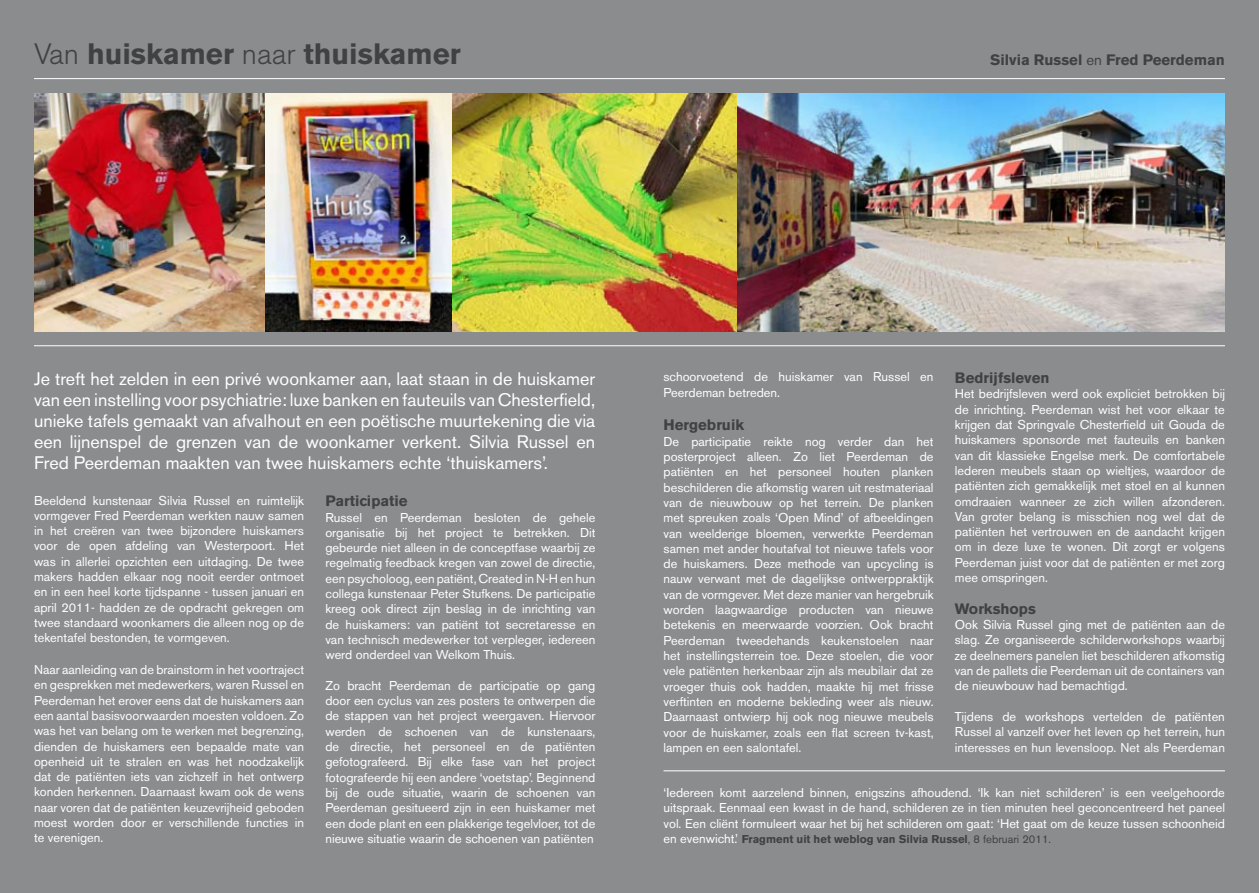
<style>
.page{position:relative;width:1259px;height:893px;background:#fff}
.page>*{position:absolute;margin:0;border:0;box-sizing:border-box;transform-origin:0 0}
.t1{font:700 29.25px "Akzidenz Grotesk BE";color:#414142}
.t2{font:18px/21px "Akzidenz Grotesk BE";color:#fff;text-align:justify}
.t3{font:700 15px "Akzidenz Grotesk BE";color:#414142}
.t4{font:12.75px/15.3px "Akzidenz Grotesk BE";color:#fff;text-align:justify}
.t5{font:700 11.25px "Akzidenz Grotesk BE";color:#414142}
.s1{font-weight:300}
.s2{font-weight:400}
.s3{font-weight:400;font-size:12.75px;color:#fff}
</style>
<div class="page">
<div style="left:0;top:0;width:1258px;height:893px;background:#8a8c8e"></div>
<hr style="left:34px;top:78px;width:1191px;height:1px;background:#fff">
<hr style="left:34px;top:345px;width:1191px;height:1px;background:#fff">
<img style="left:34px;top:93px;width:231px;height:238px">
<img style="left:265px;top:93px;width:442px;height:238px">
<img style="left:707px;top:93px;width:518px;height:238px">
<hr style="left:663px;top:771px;width:562px;height:1px;background:#fff">
<h1 class="t1" style="left:34px;top:37px;width:428px"><span class="s1">Van</span> huiskamer <span class="s1">naar</span> thuiskamer</h1>
<p class="t3" style="left:990px;top:51px;width:236px">Silvia Russel <span class="s2">en</span> Fred Peerdeman</p>
<p class="t2" style="left:34px;top:369px;width:562px">Je treft het zelden in een privé woonkamer aan, laat staan in de huiskamer van een instelling voor psychiatrie: luxe banken en fauteuils van Chesterfield, unieke tafels gemaakt van afvalhout en een poëtische muurtekening die via een lijnenspel de grenzen van de woonkamer verkent. Silvia Russel en Fred Peerdeman maakten van twee huiskamers echte ‘thuiskamers’.</p>
<p class="t4" style="left:34px;top:492px;width:272px">Beeldend kunstenaar Silvia Russel en ruimtelijk vormgever Fred Peerdeman werkten nauw samen in het creëren van twee bijzondere huiskamers voor de open afdeling van Westerpoort. Het was in allerlei opzichten een uitdaging. De twee makers hadden elkaar nog nooit eerder ontmoet en in een heel korte tijdspanne - tussen januari en april 2011- hadden ze de opdracht gekregen om twee standaard woonkamers die alleen nog op de tekentafel bestonden, te vormgeven.</p>
<p class="t4" style="left:34px;top:662px;width:272px">Naar aanleiding van de brainstorm in het voortraject en gesprekken met medewerkers, waren Russel en Peerdeman het erover eens dat de huiskamers aan een aantal basisvoorwaarden moesten voldoen. Zo was het van belang om te werken met begrenzing, dienden de huiskamers een bepaalde mate van openheid uit te stralen en was het noodzakelijk dat de patiënten iets van zichzelf in het ontwerp konden herkennen. Daarnaast kwam ook de wens naar voren dat de patiënten keuzevrijheid geboden moest worden door er verschillende functies in te verenigen.</p>
<p class="t3" style="left:325px;top:492px;width:84px">Participatie</p>
<p class="t4" style="left:325px;top:509px;width:272px">Russel en Peerdeman besloten de gehele organisatie bij het project te betrekken. Dit gebeurde niet alleen in de conceptfase waarbij ze regelmatig feedback kregen van zowel de directie, een psycholoog, een patiënt, Created in N-H en hun collega kunstenaar Peter Stufkens. De participatie kreeg ook direct zijn beslag in de inrichting van de huiskamers: van patiënt tot secretaresse en van technisch medewerker tot verpleger, iedereen werd onderdeel van Welkom Thuis.</p>
<p class="t4" style="left:325px;top:678px;width:272px">Zo bracht Peerdeman de participatie op gang door een cyclus van zes posters te ontwerpen die de stappen van het project weergaven. Hiervoor werden de schoenen van de kunstenaars, de directie, het personeel en de patiënten gefotografeerd. Bij elke fase van het project fotografeerde hij een andere ‘voetstap’. Beginnend bij de oude situatie, waarin de schoenen van Peerdeman gesitueerd zijn in een huiskamer met een dode plant en een plakkerige tegelvloer, tot de nieuwe situatie waarin de schoenen van patiënten</p>
<p class="t3" style="left:955px;top:369px;width:96px">Bedrijfsleven</p>
<p class="t4" style="left:955px;top:386px;width:272px">Het bedrijfsleven werd ook expliciet betrokken bij de inrichting. Peerdeman wist het voor elkaar te krijgen dat Springvale Chesterfield uit Gouda de huiskamers sponsorde met fauteuils en banken van dit klassieke Engelse merk. De comfortabele lederen meubels staan op wieltjes, waardoor de patiënten zich gemakkelijk met stoel en al kunnen omdraaien wanneer ze zich willen afzonderen.<br>Van groter belang is misschien nog wel dat de patiënten het vertrouwen en de aandacht krijgen om in deze luxe te wonen. Dit zorgt er volgens Peerdeman juist voor dat de patiënten er met zorg mee omspringen.</p>
<p class="t3" style="left:955px;top:600px;width:82px">Workshops</p>
<p class="t4" style="left:955px;top:617px;width:272px">Ook Silvia Russel ging met de patiënten aan de slag. Ze organiseerde schilderworkshops waarbij ze deelnemers panelen liet beschilderen afkomstig van de pallets die Peerdeman uit de containers van de nieuwbouw had bemachtigd.</p>
<p class="t4" style="left:955px;top:709px;width:272px">Tijdens de workshops vertelden de patiënten Russel al vanzelf over het leven op het terrein, hun interesses en hun levensloop. Net als Peerdeman</p>
<p class="t4" style="left:663px;top:785px;width:563px">‘Iedereen komt aarzelend binnen, enigszins afhoudend. ‘Ik kan niet schilderen’ is een veelgehoorde uitspraak. Eenmaal een kwast in de hand, schilderen ze in tien minuten heel geconcentreerd het paneel vol. Een cliënt formuleert waar het bij het schilderen om gaat: ‘Het gaat om de keuze tussen schoonheid</p>
<p class="t5" style="left:663px;top:832px;width:389px"><span class="s3">en evenwicht.’</span> Fragment uit het weblog van Silvia Russel<span class="s2">, 8 februari 2011.</span></p>
<p class="t4" style="left:663px;top:369px;width:271px">schoorvoetend de huiskamer van Russel en<br>Peerdeman betreden.</p>
<p class="t3" style="left:663px;top:417px;width:82px">Hergebruik</p>
<p class="t4" style="left:663px;top:434px;width:272px">De participatie reikte nog verder dan het posterproject alleen. Zo liet Peerdeman de patiënten en het personeel houten planken beschilderen die afkomstig waren uit restmateriaal van de nieuwbouw op het terrein. De planken met spreuken zoals ‘Open Mind’ of afbeeldingen van weelderige bloemen, verwerkte Peerdeman samen met ander houtafval tot nieuwe tafels voor de huiskamers. Deze methode van upcycling is nauw verwant met de dagelijkse ontwerppraktijk van de vormgever. Met deze manier van hergebruik worden laagwaardige producten van nieuwe betekenis en meerwaarde voorzien. Ook bracht Peerdeman tweedehands keukenstoelen naar het instellingsterrein toe. Deze stoelen, die voor vele patiënten herkenbaar zijn als meubilair dat ze vroeger thuis ook hadden, maakte hij met frisse verftinten en moderne bekleding weer als nieuw.<br>Daarnaast ontwierp hij ook nog nieuwe meubels voor de huiskamer, zoals een flat screen tv-kast, lampen en een salontafel.</p>
</div>
